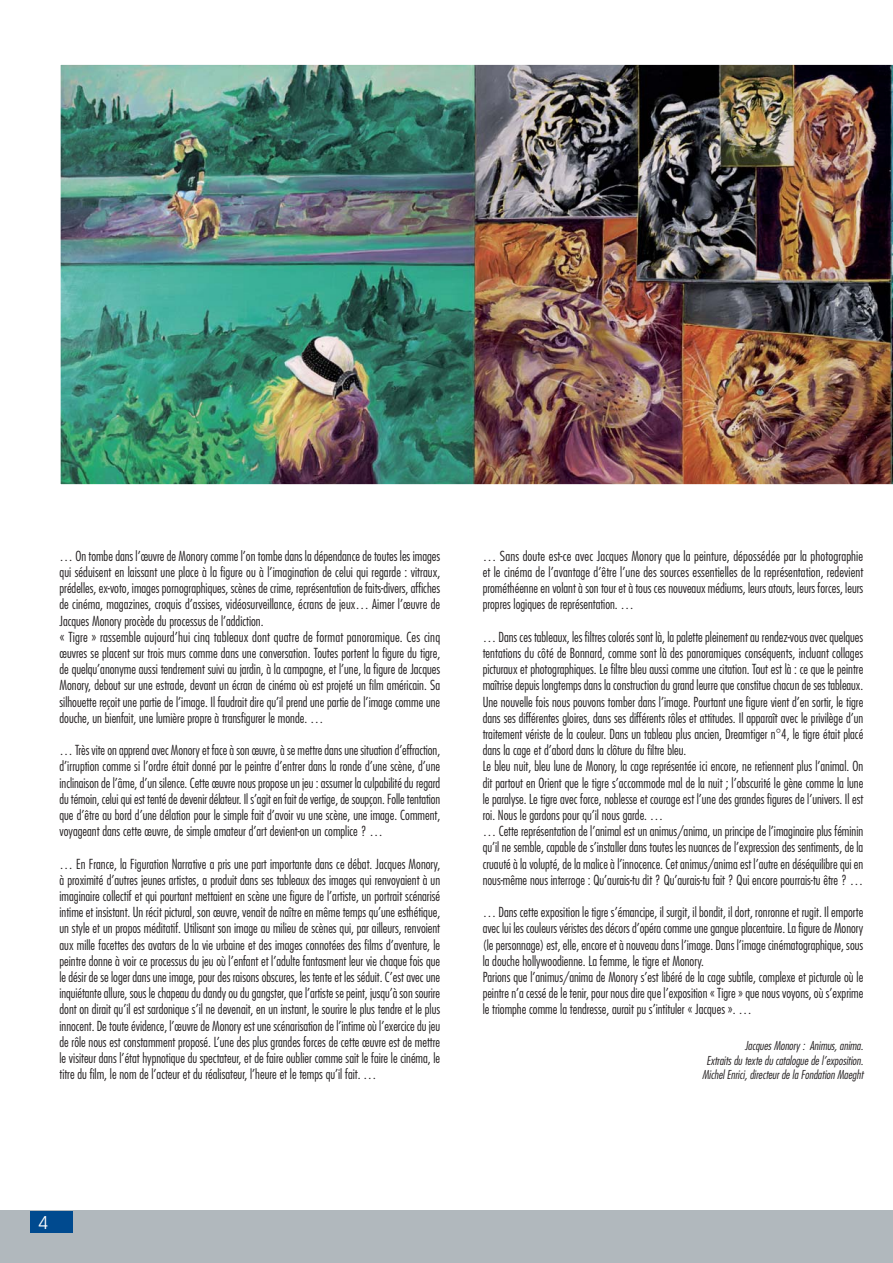
<style>
.page{position:relative;width:893px;height:1263px;background:#fff}
.page>*{position:absolute;margin:0;border:0;box-sizing:border-box;transform-origin:0 0}
.t1{font:18px "Avant Garde IT Cby BT";color:#fff}
.t2{font:300 condensed 13.5px/16.2px "Futura";color:#231f20}
.t3{font:italic 300 condensed 12px/14.4px "Futura";color:#231f20;text-align:right}
</style>
<div class="page">
<img style="left:60px;top:64px;width:833px;height:421px">
<div style="left:0;top:1210px;width:893px;height:53px;background:#b1b8bd"></div>
<div style="left:30px;top:1212px;width:42px;height:21px;background:#004a8f"></div>
<p class="t2" style="left:60px;top:549px;width:382px">… On tombe dans l’œuvre de Monory comme l’on tombe dans la dépendance de toutes les images qui séduisent en laissant une place à la figure ou à l’imagination de celui qui regarde : vitraux, prédelles, ex-voto, images pornographiques, scènes de crime, représentation de faits-divers, affiches de cinéma, magazines, croquis d’assises, vidéosurveillance, écrans de jeux… Aimer l’œuvre de Jacques Monory procède du processus de l’addiction.<br>« Tigre » rassemble aujourd’hui cinq tableaux dont quatre de format panoramique. Ces cinq œuvres se placent sur trois murs comme dans une conversation. Toutes portent la figure du tigre, de quelqu’anonyme aussi tendrement suivi au jardin, à la campagne, et l’une, la figure de Jacques Monory, debout sur une estrade, devant un écran de cinéma où est projeté un film américain. Sa silhouette reçoit une partie de l’image. Il faudrait dire qu’il prend une partie de l’image comme une douche, un bienfait, une lumière propre à transfigurer le monde. …</p>
<p class="t2" style="left:60px;top:743px;width:382px;text-align:justify">… Très vite on apprend avec Monory et face à son œuvre, à se mettre dans une situation d’effraction, d’irruption comme si l’ordre était donné par le peintre d’entrer dans la ronde d’une scène, d’une inclinaison de l’âme, d’un silence. Cette œuvre nous propose un jeu : assumer la culpabilité du regard du témoin, celui qui est tenté de devenir délateur. Il s’agit en fait de vertige, de soupçon. Folle tentation que d’être au bord d’une délation pour le simple fait d’avoir vu une scène, une image. Comment, voyageant dans cette œuvre, de simple amateur d’art devient-on un complice ? …</p>
<p class="t2" style="left:60px;top:856px;width:382px;text-align:justify">… En France, la Figuration Narrative a pris une part importante dans ce débat. Jacques Monory, à proximité d’autres jeunes artistes, a produit dans ses tableaux des images qui renvoyaient à un imaginaire collectif et qui pourtant mettaient en scène une figure de l’artiste, un portrait scénarisé intime et insistant. Un récit pictural, son œuvre, venait de naître en même temps qu’une esthétique, un style et un propos méditatif. Utilisant son image au milieu de scènes qui, par ailleurs, renvoient aux mille facettes des avatars de la vie urbaine et des images connotées des films d’aventure, le peintre donne à voir ce processus du jeu où l’enfant et l’adulte fantasment leur vie chaque fois que le désir de se loger dans une image, pour des raisons obscures, les tente et les séduit. C’est avec une inquiétante allure, sous le chapeau du dandy ou du gangster, que l’artiste se peint, jusqu’à son sourire dont on dirait qu’il est sardonique s’il ne devenait, en un instant, le sourire le plus tendre et le plus innocent. De toute évidence, l’œuvre de Monory est une scénarisation de l’intime où l’exercice du jeu de rôle nous est constamment proposé. L’une des plus grandes forces de cette œuvre est de mettre le visiteur dans l’état hypnotique du spectateur, et de faire oublier comme sait le faire le cinéma, le titre du film, le nom de l’acteur et du réalisateur, l’heure et le temps qu’il fait. …</p>
<p class="t2" style="left:483px;top:549px;width:382px;text-align:justify">… Sans doute est-ce avec Jacques Monory que la peinture, dépossédée par la photographie et le cinéma de l’avantage d’être l’une des sources essentielles de la représentation, redevient prométhéenne en volant à son tour et à tous ces nouveaux médiums, leurs atouts, leurs forces, leurs propres logiques de représentation. …</p>
<p class="t2" style="left:483px;top:630px;width:382px">… Dans ces tableaux, les filtres colorés sont là, la palette pleinement au rendez-vous avec quelques tentations du côté de Bonnard, comme sont là des panoramiques conséquents, incluant collages picturaux et photographiques. Le filtre bleu aussi comme une citation. Tout est là : ce que le peintre maîtrise depuis longtemps dans la construction du grand leurre que constitue chacun de ses tableaux.<br>Une nouvelle fois nous pouvons tomber dans l’image. Pourtant une figure vient d’en sortir, le tigre dans ses différentes gloires, dans ses différents rôles et attitudes. Il apparaît avec le privilège d’un traitement vériste de la couleur. Dans un tableau plus ancien, Dreamtiger n°4, le tigre était placé dans la cage et d’abord dans la clôture du filtre bleu.<br>Le bleu nuit, bleu lune de Monory, la cage représentée ici encore, ne retiennent plus l’animal. On dit partout en Orient que le tigre s’accommode mal de la nuit ; l’obscurité le gène comme la lune le paralyse. Le tigre avec force, noblesse et courage est l’une des grandes figures de l’univers. Il est roi. Nous le gardons pour qu’il nous garde. …<br>… Cette représentation de l’animal est un animus/anima, un principe de l’imaginaire plus féminin qu’il ne semble, capable de s’installer dans toutes les nuances de l’expression des sentiments, de la cruauté à la volupté, de la malice à l’innocence. Cet animus/anima est l’autre en déséquilibre qui en nous-même nous interroge : Qu’aurais-tu dit ? Qu’aurais-tu fait ? Qui encore pourrais-tu être ? …</p>
<p class="t2" style="left:483px;top:905px;width:382px">… Dans cette exposition le tigre s’émancipe, il surgit, il bondit, il dort, ronronne et rugit. Il emporte avec lui les couleurs véristes des décors d’opéra comme une gangue placentaire. La figure de Monory (le personnage) est, elle, encore et à nouveau dans l’image. Dans l’image cinématographique, sous la douche hollywoodienne. La femme, le tigre et Monory.<br>Parions que l’animus/anima de Monory s’est libéré de la cage subtile, complexe et picturale où le peintre n’a cessé de le tenir, pour nous dire que l’exposition « Tigre » que nous voyons, où s’exprime le triomphe comme la tendresse, aurait pu s’intituler « Jacques ». …</p>
<p class="t3" style="left:702px;top:1039px;width:163px">Jacques Monory : Animus, anima.<br>Extraits du texte du catalogue de l’exposition.<br>Michel Enrici, directeur de la Fondation Maeght</p>
<h1 class="t1" style="left:38px;top:1212px;width:12px">4</h1>
</div>
